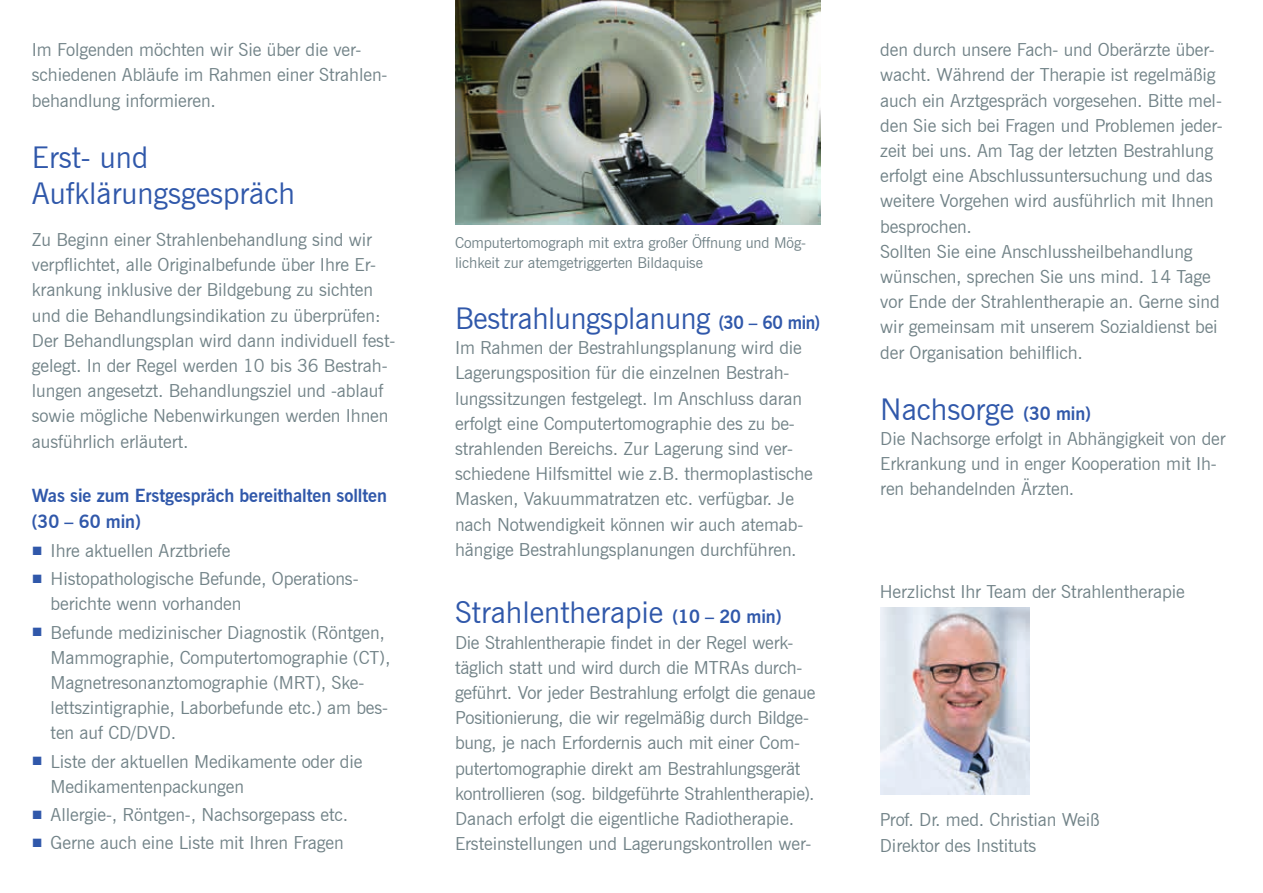
<style>
.page{position:relative;width:1263px;height:893px;background:#fff}
.page>*{position:absolute;margin:0;border:0;box-sizing:border-box;transform-origin:0 0}
.t1{font:30px/36px "News Gothic BT";color:#3058aa}
.t2{font:18px/25.2px "News Gothic BT";letter-spacing:-.005em;color:#718287}
.t3{font:700 18px/25.2px "News Gothic BT";letter-spacing:-.005em;color:#3058aa}
.t4{font:15px/19.5px "News Gothic BT";letter-spacing:-.005em;color:#718287}
.s1{font-family:"Arial";color:#3058aa}
.s2{font-weight:700;font-size:18px}
</style>
<div class="page">
<img style="left:455px;top:0;width:366px;height:224px">
<img style="left:880px;top:608px;width:149px;height:187px">
<p class="t2" style="left:32px;top:37px;width:357px">Im Folgenden möchten wir Sie über die ver&shy;schiedenen Abläufe im Rahmen einer Strahlen&shy;behandlung informieren.</p>
<h1 class="t1" style="left:32px;top:139px;width:265px">Erst- und<br>Aufklärungsgespräch</h1>
<p class="t2" style="left:32px;top:227px;width:365px">Zu Beginn einer Strahlenbehandlung sind wir verpflichtet, alle Originalbefunde über Ihre Er&shy;krankung inklusive der Bildgebung zu sichten und die Behandlungsindikation zu überprüfen:<br>Der Behandlungsplan wird dann individuell fest&shy;gelegt. In der Regel werden 10 bis 36 Bestrah&shy;lungen angesetzt. Behandlungsziel und -ablauf sowie mögliche Nebenwirkungen werden Ihnen ausführlich erläutert.</p>
<p class="t3" style="left:32px;top:483px;width:356px">Was sie zum Erstgespräch bereithalten sollten (30 – 60 min)</p>
<p class="t2" style="left:32px;top:538px;width:200px"><span class="s1">■</span> Ihre aktuellen Arztbriefe</p>
<p class="t2" style="left:51px;top:566px;width:308px;text-indent:-19px"><span class="s1">■</span> Histopathologische Befunde, Operations&shy;berichte wenn vorhanden</p>
<p class="t2" style="left:51px;top:619px;width:341px;text-indent:-19px"><span class="s1">■</span> Befunde medizinischer Diagnostik (Röntgen, Mammographie, Computertomographie (CT), Magnetresonanztomographie (MRT), Ske&shy;lettszintigraphie, Laborbefunde etc.) am bes&shy;ten auf CD/DVD.</p>
<p class="t2" style="left:51px;top:748px;width:313px;text-indent:-19px"><span class="s1">■</span> Liste der aktuellen Medikamente oder die<br>Medikamentenpackungen</p>
<p class="t2" style="left:32px;top:802px;width:318px"><span class="s1">■</span> Allergie-, Röntgen-, Nachsorgepass etc.</p>
<p class="t2" style="left:32px;top:830px;width:313px"><span class="s1">■</span> Gerne auch eine Liste mit Ihren Fragen</p>
<p class="t4" style="left:455px;top:233px;width:353px">Computertomograph mit extra großer Öffnung und Mög&shy;lichkeit zur atemgetriggerten Bildaquise</p>
<h1 class="t1" style="left:455px;top:300px;width:366px">Bestrahlungsplanung <span class="s2">(30 – 60 min)</span></h1>
<p class="t2" style="left:455px;top:335px;width:359px">Im Rahmen der Bestrahlungsplanung wird die Lagerungsposition für die einzelnen Bestrah&shy;lungssitzungen festgelegt. Im Anschluss daran erfolgt eine Computertomographie des zu be&shy;strahlenden Bereichs. Zur Lagerung sind ver&shy;schiedene Hilfsmittel wie z.B. thermoplastische Masken, Vakuummatratzen etc. verfügbar. Je nach Notwendigkeit können wir auch atemab&shy;hängige Bestrahlungsplanungen durchführen.</p>
<h1 class="t1" style="left:455px;top:594px;width:328px">Strahlentherapie <span class="s2">(10 – 20 min)</span></h1>
<p class="t2" style="left:455px;top:629px;width:362px">Die Strahlentherapie findet in der Regel werk&shy;täglich statt und wird durch die MTRAs durch&shy;geführt. Vor jeder Bestrahlung erfolgt die genaue Positionierung, die wir regelmäßig durch Bildge&shy;bung, je nach Erfordernis auch mit einer Com&shy;putertomographie direkt am Bestrahlungsgerät kontrollieren (sog. bildgeführte Strahlentherapie).<br>Danach erfolgt die eigentliche Radiotherapie.<br>Ersteinstellungen und Lagerungskontrollen wer-</p>
<p class="t2" style="left:880px;top:37px;width:344px">den durch unsere Fach- und Oberärzte über&shy;wacht. Während der Therapie ist regelmäßig auch ein Arztgespräch vorgesehen. Bitte mel&shy;den Sie sich bei Fragen und Problemen jeder&shy;zeit bei uns. Am Tag der letzten Bestrahlung erfolgt eine Abschlussuntersuchung und das weitere Vorgehen wird ausführlich mit Ihnen besprochen.<br>Sollten Sie eine Anschlussheilbehandlung wünschen, sprechen Sie uns mind. 14 Tage vor Ende der Strahlentherapie an. Gerne sind wir gemeinsam mit unserem Sozialdienst bei der Organisation behilflich.</p>
<h1 class="t1" style="left:880px;top:391px;width:212px">Nachsorge <span class="s2">(30 min)</span></h1>
<p class="t2" style="left:880px;top:426px;width:347px">Die Nachsorge erfolgt in Abhängigkeit von der<br>Erkrankung und in enger Kooperation mit Ih&shy;ren behandelnden Ärzten.</p>
<p class="t2" style="left:880px;top:578px;width:307px">Herzlichst Ihr Team der Strahlentherapie</p>
<p class="t2" style="left:880px;top:807px;width:221px">Prof. Dr. med. Christian Weiß<br>Direktor des Instituts</p>
</div>
